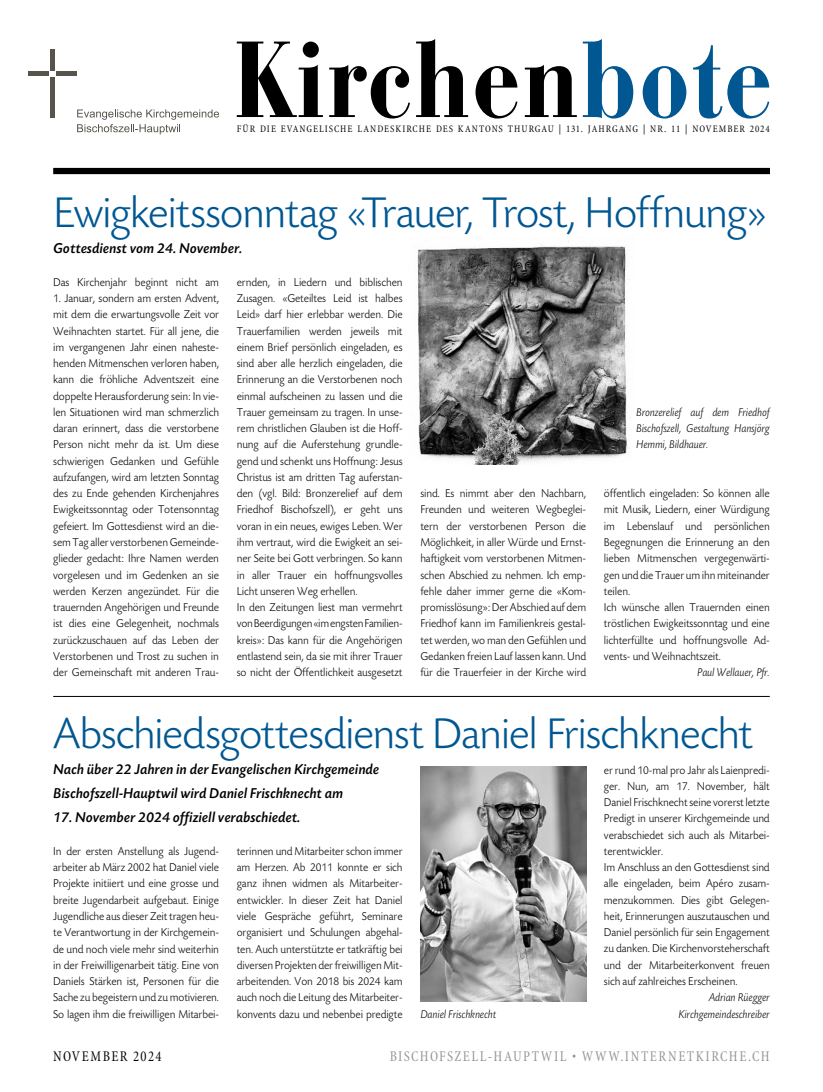
<style>
.page{position:relative;width:823px;height:1092px;background:#fff}
.page>*{position:absolute;margin:0;border:0;box-sizing:border-box;transform-origin:0 0}
.t1{font:300 45px "Today SBOP";letter-spacing:-.03em;color:#005792}
.t2{font:italic 500 15px/24.4px "Today SBOP";color:#000}
.t3{font:condensed 15px "Minion";letter-spacing:.105em;color:#959490;scale:.95 1}
.t4{font:condensed 15px "Minion";letter-spacing:.095em;color:#000;scale:.95 1}
.t5{font:300 11.88px/16.2px "Today SBOP";letter-spacing:-.01em;color:#000;text-align:justify;scale:.95 1}
.t6{font:italic 300 11.88px/16.2px "Today SBOP";letter-spacing:-.01em;color:#000;text-align:justify;scale:.95 1}
.t7{font:condensed 10.12px "Minion";letter-spacing:.095em;color:#000}
</style>
<div class="page">
<svg style="left:237px;top:42px;width:86px;height:75px"></svg>
<svg style="left:329px;top:65px;width:81px;height:53px"></svg>
<svg style="left:416px;top:39px;width:52px;height:78px"></svg>
<svg style="left:475px;top:66px;width:42px;height:52px"></svg>
<svg style="left:524px;top:65px;width:52px;height:52px"></svg>
<svg style="left:582px;top:39px;width:51px;height:79px"></svg>
<svg style="left:642px;top:66px;width:44px;height:52px"></svg>
<svg style="left:693px;top:45px;width:75px;height:73px"></svg>
<div style="left:53px;top:168px;width:716px;height:6px;background:#000"></div>
<div style="left:50px;top:77px;width:5px;height:40px;background:#57544b"></div>
<div style="left:50px;top:49px;width:5px;height:21px;background:#57544b"></div>
<hr style="left:56px;top:72px;width:21px;height:4px;background:#57544b">
<hr style="left:28px;top:72px;width:21px;height:4px;background:#57544b">
<svg style="left:77px;top:109px;width:142px;height:25px"></svg>
<img style="left:417px;top:236px;width:213px;height:228px">
<hr style="left:53px;top:696px;width:716px;height:1px;background:#000">
<img style="left:420px;top:766px;width:166px;height:235px">
<p class="t7" style="left:237px;top:124px;width:534px">FÜR DIE EVANGELISCHE LANDESKIRCHE DES KANTONS THURGAU | 131. JAHRGANG | NR. 11 | NOVEMBER 2024</p>
<h1 class="t1" style="left:53px;top:189px;width:715px">Ewigkeitssonntag «Trauer, Trost, Hoffnung»</h1>
<p class="t2" style="left:53px;top:237px;width:191px">Gottesdienst vom 24. November.</p>
<p class="t5" style="left:53px;top:274px;width:176px">Das Kirchenjahr beginnt nicht am</p>
<p class="t5" style="left:53px;top:290px;width:176px">1. Januar, sondern am ersten Advent, mit dem die erwartungsvolle Zeit vor Weihnachten startet. Für all jene, die im vergangenen Jahr einen naheste&shy;henden Mitmenschen verloren haben, kann die fröhliche Adventszeit eine doppelte Herausforderung sein: In vie&shy;len Situationen wird man schmerzlich daran erinnert, dass die verstorbene Person nicht mehr da ist. Um diese schwierigen Gedanken und Gefühle aufzufangen, wird am letzten Sonntag des zu Ende gehenden Kirchenjahres Ewigkeitssonntag oder Totensonntag gefeiert. Im Gottesdienst wird an die&shy;sem Tag aller verstorbenen Gemeinde&shy;glieder gedacht: Ihre Namen werden vorgelesen und im Gedenken an sie werden Kerzen angezündet. Für die trauernden Angehörigen und Freunde ist dies eine Gelegenheit, nochmals zurückzuschauen auf das Leben der Verstorbenen und Trost zu suchen in der Gemeinschaft mit anderen Trau-</p>
<p class="t5" style="left:237px;top:274px;width:176px;text-align:left">ernden, in Liedern und biblischen Zusagen. «Geteiltes Leid ist halbes Leid» darf hier erlebbar werden. Die Trauerfamilien werden jeweils mit einem Brief persönlich eingeladen, es sind aber alle herzlich eingeladen, die Erinnerung an die Verstorbenen noch einmal aufscheinen zu lassen und die Trauer gemeinsam zu tragen. In unse&shy;rem christlichen Glauben ist die Hoff&shy;nung auf die Auferstehung grundle&shy;gend und schenkt uns Hoffnung: Jesus Christus ist am dritten Tag auferstan&shy;den (vgl. Bild: Bronzerelief auf dem Friedhof Bischofszell), er geht uns voran in ein neues, ewiges Leben. Wer ihm vertraut, wird die Ewigkeit an sei&shy;ner Seite bei Gott verbringen. So kann in aller Trauer ein hoffnungsvolles Licht unseren Weg erhellen.<br>In den Zeitungen liest man vermehrt von Beerdigungen «im engsten Familien&shy;kreis»: Das kann für die Angehörigen entlastend sein, da sie mit ihrer Trauer so nicht der Öffentlichkeit ausgesetzt</p>
<p class="t6" style="left:635px;top:404px;width:142px">Bronzerelief auf dem Friedhof Bischofszell, Gestaltung Hansjörg Hemmi, Bildhauer.</p>
<p class="t5" style="left:420px;top:485px;width:176px">sind. Es nimmt aber den Nachbarn, Freunden und weiteren Wegbeglei&shy;tern der verstorbenen Person die Möglichkeit, in aller Würde und Ernst&shy;haftigkeit vom verstorbenen Mitmen&shy;schen Abschied zu nehmen. Ich emp&shy;fehle daher immer gerne die «Kom&shy;promisslösung»: Der Abschied auf dem Friedhof kann im Familienkreis gestal&shy;tet werden, wo man den Gefühlen und Gedanken freien Lauf lassen kann. Und für die Trauerfeier in der Kirche wird</p>
<p class="t5" style="left:603px;top:485px;width:176px;text-align:left">öffentlich eingeladen: So können alle mit Musik, Liedern, einer Würdigung im Lebenslauf und persönlichen Begegnungen die Erinnerung an den lieben Mitmenschen vergegenwärti&shy;gen und die Trauer um ihn miteinander teilen.<br>Ich wünsche allen Trauernden einen tröstlichen Ewigkeitssonntag und eine lichterfüllte und hoffnungsvolle Ad&shy;vents- und Weihnachtszeit.</p>
<p class="t6" style="left:696px;top:664px;width:78px">Paul Wellauer, Pfr.</p>
<h1 class="t1" style="left:53px;top:709px;width:701px">Abschiedsgottesdienst Daniel Frischknecht</h1>
<p class="t2" style="left:53px;top:757px;width:327px">Nach über 22 Jahren in der Evangelischen Kirchgemeinde<br>Bischofszell-Hauptwil wird Daniel Frischknecht am</p>
<p class="t2" style="left:53px;top:805px;width:248px">17. November 2024 offiziell verabschiedet.</p>
<p class="t5" style="left:53px;top:843px;width:176px">In der ersten Anstellung als Jugend&shy;arbeiter ab März 2002 hat Daniel viele Projekte initiiert und eine grosse und breite Jugendarbeit aufgebaut. Einige Jugendliche aus dieser Zeit tragen heu&shy;te Verantwortung in der Kirchgemein&shy;de und noch viele mehr sind weiterhin in der Freiwilligenarbeit tätig. Eine von Daniels Stärken ist, Personen für die Sache zu begeistern und zu motivieren.<br>So lagen ihm die freiwilligen Mitarbei-</p>
<p class="t5" style="left:237px;top:843px;width:176px">terinnen und Mitarbeiter schon immer am Herzen. Ab 2011 konnte er sich ganz ihnen widmen als Mitarbeiter&shy;entwickler. In dieser Zeit hat Daniel viele Gespräche geführt, Seminare organisiert und Schulungen abgehal&shy;ten. Auch unterstützte er tatkräftig bei diversen Projekten der freiwilligen Mit&shy;arbeitenden. Von 2018 bis 2024 kam auch noch die Leitung des Mitarbeiter&shy;konvents dazu und nebenbei predigte</p>
<p class="t5" style="left:603px;top:762px;width:176px;text-align:left">er rund 10-mal pro Jahr als Laienpredi&shy;ger. Nun, am 17. November, hält Daniel Frischknecht seine vorerst letzte Predigt in unserer Kirchgemeinde und verabschiedet sich auch als Mitarbei&shy;terentwickler.<br>Im Anschluss an den Gottesdienst sind alle eingeladen, beim Apéro zusam&shy;menzukommen. Dies gibt Gelegen&shy;heit, Erinnerungen auszutauschen und Daniel persönlich für sein Engagement zu danken. Die Kirchenvorsteherschaft und der Mitarbeiterkonvent freuen sich auf zahlreiches Erscheinen.</p>
<p class="t6" style="left:708px;top:989px;width:66px">Adrian Rüegger</p>
<p class="t6" style="left:420px;top:1005px;width:81px">Daniel Frischknecht</p>
<p class="t6" style="left:678px;top:1005px;width:97px">Kirchgemeindeschreiber</p>
<p class="t4" style="left:53px;top:1048px;width:115px">NOVEMBER 2024</p>
<p class="t3" style="left:389px;top:1048px;width:401px">BISCHOFSZELL-HAUPTWIL • WWW.INTERNETKIRCHE.CH</p>
</div>
